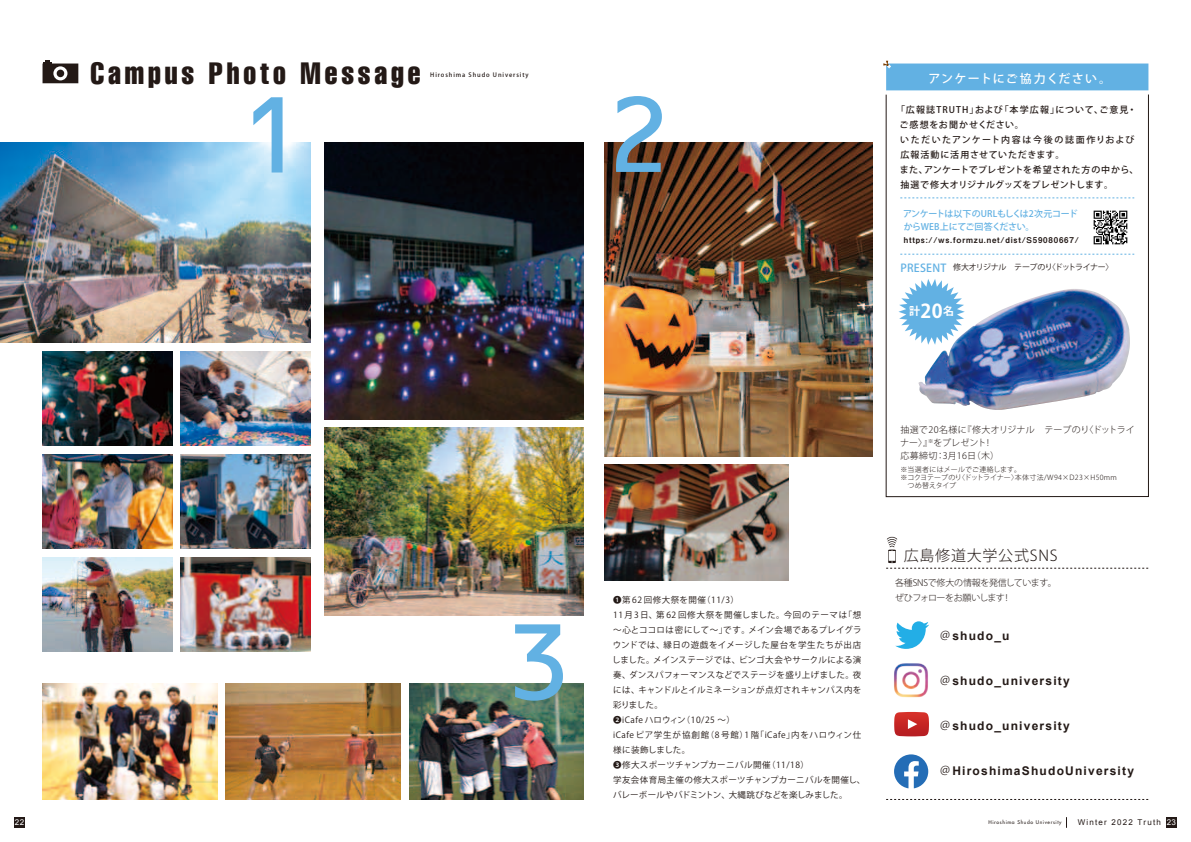
<style>
.page{position:relative;width:1191px;height:842px;background:#fff}
.page>*{position:absolute;margin:0;border:0;box-sizing:border-box;transform-origin:0 0}
.t1{font:120px "OCRB10 Pitch BT";color:#62b1e3}
.t2{font:extra-condensed 30px "Swiss 911 BT";letter-spacing:.13em;color:#231916}
.t3{font:300 15px "Koz Go Pr 6 N";letter-spacing:.05em;color:#231916}
.t4{font:700 12px "Arial";letter-spacing:.1em;color:#231916}
.t5{font:500 12px "Koz Go Pr 6 N";letter-spacing:.09em;color:#fff}
.t6{font:500 11px "Koz Go Pr 6 N";letter-spacing:.025em;color:#62b1e3}
.t7{font:700 11px "Koz Go Pr 6 N";color:#fff}
.t8{font:500 9px/15px "Koz Go Pr 6 N";letter-spacing:.08em;color:#231916}
.t9{font:300 9px/13px "Koz Go Pr 6 N";letter-spacing:.015em;color:#231916}
.t10{font:500 9px/13px "Koz Go Pr 6 N";letter-spacing:-.035em;color:#62b1e3}
.t11{font:300 9px/15px "Koz Go Pr 6 N";letter-spacing:-.04em;color:#231916}
.t12{font:8.5px/15px "Koz Go Pr 6 N";letter-spacing:.04em;color:#231916}
.t13{font:8px "Midashi Go Pr 6 N MB31";letter-spacing:.1em;color:#231916}
.t14{font:8px "Koz Go Pr 6 N";letter-spacing:-.065em;color:#231916}
.t15{font:8px "Arial";letter-spacing:.15em;color:#231916}
.t16{font:8px "Arial";color:#fff}
.t17{font:300 7px/8px "Koz Go Pr 6 N";letter-spacing:.015em;color:#231916}
.t18{font:500 6px "Koz Go Pr 6 N";letter-spacing:.15em;color:#231916}
.t19{font:5px "Futura";letter-spacing:.12em;color:#231916}
.s1{font-size:19px}
.s2{font-family:"Koz Go Pro";font-weight:400}
</style>
<div class="page">
<img style="left:604px;top:143px;width:268px;height:313px">
<img style="left:325px;top:143px;width:259px;height:276px">
<img style="left:324px;top:428px;width:260px;height:188px">
<img style="left:604px;top:464px;width:184px;height:116px">
<img style="left:181px;top:351px;width:129px;height:95px">
<img style="left:42px;top:351px;width:130px;height:95px">
<img style="left:181px;top:454px;width:129px;height:95px">
<img style="left:43px;top:454px;width:129px;height:95px">
<img style="left:181px;top:557px;width:129px;height:95px">
<img style="left:409px;top:683px;width:175px;height:116px">
<img style="left:226px;top:683px;width:174px;height:116px">
<img style="left:42px;top:683px;width:175px;height:116px">
<img style="left:43px;top:557px;width:129px;height:95px">
<img style="left:0;top:143px;width:310px;height:200px">
<svg style="left:886px;top:799px;width:262px;height:1px"></svg>
<svg style="left:886px;top:536px;width:262px;height:33px"></svg>
<svg style="left:883px;top:61px;width:265px;height:29px;background:#71b8e5"></svg>
<svg style="left:900px;top:254px;width:234px;height:1px"></svg>
<svg style="left:900px;top:198px;width:234px;height:1px"></svg>
<div style="left:1166px;top:817px;width:10px;height:11px;background:#231916"></div>
<svg style="left:43px;top:60px;width:35px;height:23px"></svg>
<img style="left:894px;top:663px;width:34px;height:35px">
<svg style="left:894px;top:754px;width:34px;height:34px"></svg>
<img style="left:894px;top:712px;width:35px;height:24px">
<svg style="left:908px;top:719px;width:9px;height:10px"></svg>
<svg style="left:895px;top:621px;width:34px;height:28px"></svg>
<div style="left:14px;top:817px;width:11px;height:11px;background:#231916"></div>
<img style="left:1093px;top:210px;width:35px;height:35px">
<img style="left:918px;top:289px;width:212px;height:121px">
<svg style="left:898px;top:279px;width:66px;height:66px"></svg>
<p class="t16" style="left:15px;top:817px;width:11px">22</p>
<p class="t2" style="left:90px;top:56px;width:331px">Campus Photo Message</p>
<p class="t18" style="left:430px;top:71px;width:100px">Hiroshima Shudo University</p>
<p class="t1" style="left:236px;top:84px;width:74px">1</p>
<p class="t1" style="left:503px;top:611px;width:74px">3</p>
<p class="t1" style="left:603px;top:84px;width:74px">2</p>
<p class="t5" style="left:928px;top:72px;width:184px">アンケートにご協力ください。</p>
<p class="t8" style="left:899px;top:102px;width:240px;text-indent:-4px">「広報誌TRUTH」および「本学広報」について、ご意見・ご感想をお聞かせください。<br>いただいたアンケート内容は今後の誌面作りおよび広報活動に活用させていただきます。<br>また、アンケートでプレゼントを希望された方の中から、抽選で修大オリジナルグッズをプレゼントします。</p>
<p class="t10" style="left:903px;top:207px;width:176px">アンケートは以下のURLもしくは2次元コードからWEB上にてご回答ください。</p>
<p class="t6" style="left:900px;top:261px;width:48px">PRESENT</p>
<p class="t13" style="left:903px;top:234px;width:176px">https://ws.formzu.net/dist/S59080667/</p>
<p class="t14" style="left:953px;top:263px;width:162px">修大オリジナル　テープのり〈ドットライナー〉</p>
<p class="t7" style="left:909px;top:305px;width:46px">計<span class="s1">20</span>名</p>
<p class="t12" style="left:612px;top:593px;width:255px">❶第 62 回修大祭を開催（11/3）<br>11月3日、第 62 回修大祭を開催しました。今回のテーマは「想～心とココロは密にして～」です。メイン会場であるプレイグラウンドでは、縁日の遊戯をイメージした屋台を学生たちが出店しました。メインステージでは、ビンゴ大会やサークルによる演奏、ダンスパフォーマンスなどでステージを盛り上げました。夜には、キャンドルとイルミネーションが点灯されキャンパス内を彩りました。<br>❷iCafe ハロウィン（10/25 ～）<br>iCafe ピア学生が協創館（8 号館）1 階「iCafe」内をハロウィン仕様に装飾しました。<br>❸修大スポーツチャンプカーニバル開催（11/18）<br>学友会体育局主催の修大スポーツチャンプカーニバルを開催し、バレーボールやバドミントン、大縄跳びなどを楽しみました。</p>
<p class="t9" style="left:900px;top:424px;width:236px">抽選で20名様に『修大オリジナル　テープのり〈ドットライナー〉』<sup>※</sup>をプレゼント！<br>応募締切：3月16日（木）</p>
<p class="t17" style="left:900px;top:466px;width:218px">※当選者にはメールでご連絡します。<br>※コクヨテープのり〈ドットライナー〉本体寸法/W94×D23×H50mm　つめ替えタイプ　</p>
<p class="t3" style="left:903px;top:547px;width:155px">広島修道大学公式SNS</p>
<p class="t11" style="left:895px;top:576px;width:163px">各種SNSで修大の情報を発信しています。ぜひフォローをお願いします！</p>
<p class="t4" style="left:939px;top:628px;width:72px"><span class="s2">＠</span>shudo_u</p>
<p class="t4" style="left:939px;top:673px;width:132px"><span class="s2">＠</span>shudo_university</p>
<p class="t4" style="left:939px;top:718px;width:132px"><span class="s2">＠</span>shudo_university</p>
<p class="t4" style="left:939px;top:763px;width:196px"><span class="s2">＠</span>HiroshimaShudoUniversity</p>
<p class="t19" style="left:988px;top:819px;width:75px">Hiroshima Shudo University</p>
<p class="t15" style="left:1077px;top:817px;width:85px">Winter 2022 Truth</p>
<p class="t16" style="left:1166px;top:817px;width:11px">23</p>
</div>
